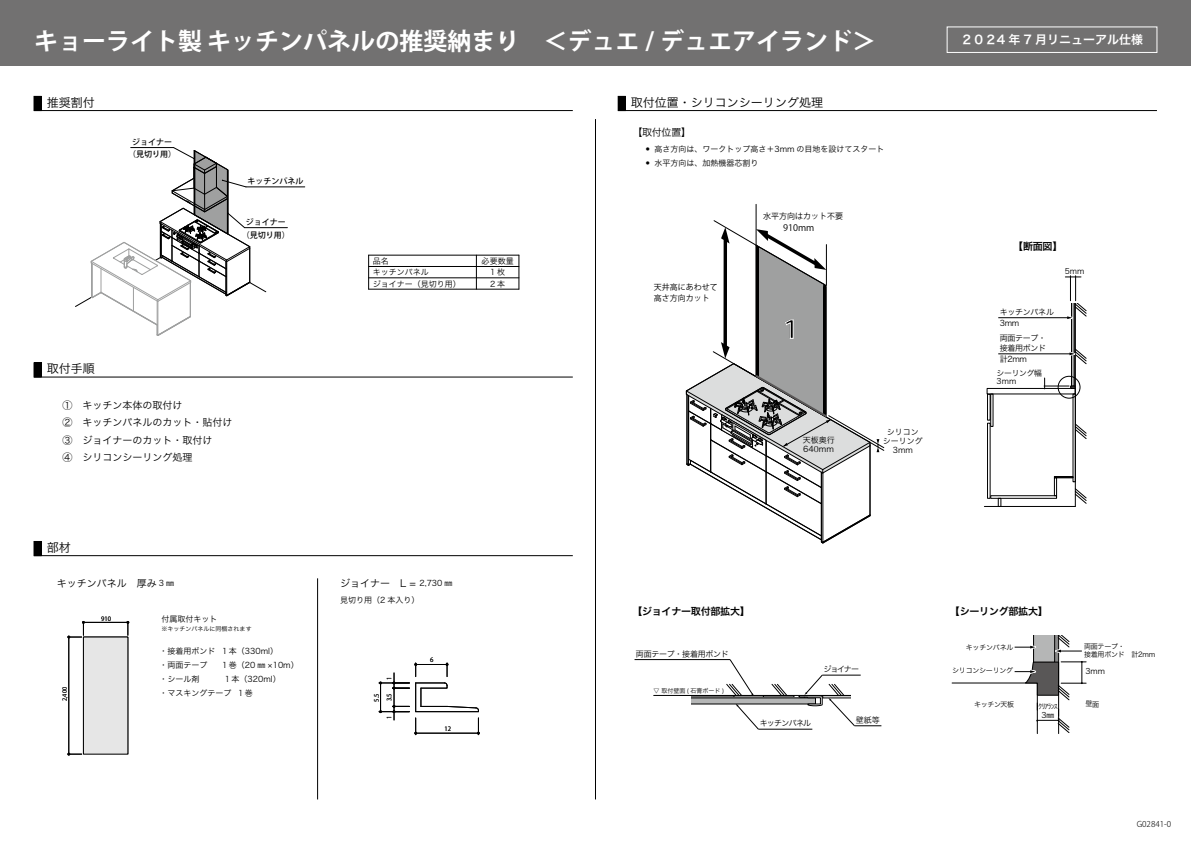
<style>
.page{position:relative;width:1191px;height:842px;background:#fff}
.page>*{position:absolute;margin:0;border:0;box-sizing:border-box;transform-origin:0 0}
.t1{font:500 24.2px "Koz Go Pr 6 N";color:#000}
.t2{font:700 24px "Koz Go Pr 6 N";color:#fff}
.t3{font:12px "Hira Kaku Pro W3";color:#000}
.t4{font:12px "Hira Kaku Pro W6";color:#fff}
.t5{font:10px/17.5px "Hira Kaku Pro W3";color:#000}
.t6{font:10px "Hira Kaku Pro W6";letter-spacing:-.025em;color:#000}
.t7{font:9px "Koz Go Pr 6 N";color:#000}
.t8{font:8.1px "Hira Kaku Pro W3";color:#000}
.t9{font:8px/11.3px "Hira Kaku Pro W3";color:#000}
.t10{font:8px/11px "Hira Kaku Pro W3";letter-spacing:-.035em;color:#000}
.t11{font:500 8px/12.9px "Koz Go Pr 6 N";color:#000;text-align:center}
.t12{font:8px/11px "Koz Go Pr 6 N";color:#000}
.t13{font:300 8px "Koz Go Pr 6 N";color:#000}
.t14{font:8px "Hira Kaku Pro W3";letter-spacing:-.095em;color:#000}
.t15{font:7.8px/8.2px "Hira Kaku Pro W3";letter-spacing:-.035em;color:#000}
.t16{font:7.8px "Hira Kaku Pro W3";color:#000}
.t17{font:7px/8.4px "Hira Kaku Pro W3";letter-spacing:-.035em;color:#000}
.t18{font:6px "Hira Kaku Pro W3";color:#000}
.t19{font:6px "Koz Go Pr 6 N";color:#000}
.t20{font:5.7px "Koz Go Pr 6 N";color:#000}
.s1{font-family:"Koz Min Pr 6 N"}
.s2{font-size:8px}
</style>
<div class="page">
<div style="left:0;top:0;width:1191px;height:65px;background:#727171"></div>
<hr style="left:756px;top:204px;width:1px;height:41px;background:#000">
<svg style="left:75px;top:147px;width:191px;height:189px"></svg>
<div style="left:194px;top:151px;width:1px;height:64px;border:1px solid #000"></div>
<div style="left:227px;top:170px;width:1px;height:64px;border:1px solid #000"></div>
<hr style="left:595px;top:119px;width:1px;height:680px;background:#000">
<hr style="left:34px;top:110px;width:539px;height:1px;background:#000">
<div style="left:34px;top:96px;width:7px;height:15px;background:#000"></div>
<div style="left:34px;top:96px;width:8px;height:15px;border:1px solid #000"></div>
<hr style="left:618px;top:110px;width:539px;height:1px;background:#000">
<div style="left:618px;top:96px;width:7px;height:15px;background:#000"></div>
<div style="left:617px;top:96px;width:9px;height:15px;border:1px solid #000"></div>
<hr style="left:34px;top:377px;width:539px;height:1px;background:#000">
<div style="left:34px;top:363px;width:7px;height:14px;background:#000"></div>
<div style="left:34px;top:362px;width:8px;height:16px;border:1px solid #000"></div>
<hr style="left:369px;top:266px;width:150px;height:1px;background:#000">
<hr style="left:369px;top:278px;width:150px;height:1px;background:#000">
<hr style="left:369px;top:289px;width:150px;height:1px;background:#000">
<hr style="left:369px;top:255px;width:150px;height:1px;background:#000">
<hr style="left:518px;top:255px;width:1px;height:34px;background:#000">
<hr style="left:476px;top:255px;width:1px;height:34px;background:#000">
<hr style="left:368px;top:255px;width:1px;height:34px;background:#000">
<hr style="left:131px;top:147px;width:43px;height:1px;background:#000">
<hr style="left:244px;top:227px;width:43px;height:1px;background:#000">
<hr style="left:246px;top:187px;width:59px;height:1px;background:#000">
<svg style="left:735px;top:704px;width:23px;height:25px"></svg>
<hr style="left:734px;top:696px;width:30px;height:2px;background:#898989">
<div style="left:822px;top:695px;width:35px;height:3px;border:1px solid #000"></div>
<div style="left:679px;top:698px;width:136px;height:6px;background:#b5b6b6"></div>
<svg style="left:798px;top:675px;width:24px;height:31px"></svg>
<svg style="left:726px;top:659px;width:28px;height:36px"></svg>
<svg style="left:772px;top:684px;width:14px;height:11px"></svg>
<hr style="left:653px;top:695px;width:203px;height:1px;background:#000">
<div style="left:674px;top:696px;width:17px;height:16px;background:#fff"></div>
<hr style="left:822px;top:675px;width:38px;height:1px;background:#000">
<hr style="left:758px;top:729px;width:54px;height:1px;background:#000">
<hr style="left:634px;top:659px;width:96px;height:1px;background:#000">
<svg style="left:828px;top:684px;width:53px;height:43px"></svg>
<svg style="left:1054px;top:654px;width:4px;height:7px"></svg>
<div style="left:1033px;top:631px;width:21px;height:31px;background:#b5b6b6"></div>
<div style="left:1033px;top:631px;width:21px;height:32px;border:1px solid #000"></div>
<svg style="left:1014px;top:644px;width:22px;height:6px"></svg>
<hr style="left:1058px;top:635px;width:1px;height:99px;background:#000">
<div style="left:1032px;top:630px;width:30px;height:5px;background:#fff"></div>
<svg style="left:1052px;top:635px;width:29px;height:19px"></svg>
<hr style="left:1073px;top:302px;width:2px;height:84px;background:#727171">
<hr style="left:1075px;top:302px;width:1px;height:204px;background:#000">
<svg style="left:998px;top:498px;width:3px;height:8px"></svg>
<div style="left:987px;top:423px;width:3px;height:75px;border:1px solid #000"></div>
<div style="left:990px;top:394px;width:3px;height:32px;border:1px solid #000"></div>
<div style="left:987px;top:394px;width:3px;height:26px;border:1px solid #000"></div>
<div style="left:987px;top:388px;width:88px;height:6px;border:1px solid #000"></div>
<hr style="left:984px;top:506px;width:91px;height:1px;background:#000">
<div style="left:1071px;top:301px;width:3px;height:85px;border:1px solid #000"></div>
<div style="left:1058px;top:376px;width:22px;height:22px;border:1px solid #000;border-radius:50%"></div>
<svg style="left:1076px;top:424px;width:10px;height:15px"></svg>
<svg style="left:1054px;top:476px;width:32px;height:27px"></svg>
<svg style="left:1044px;top:378px;width:31px;height:11px"></svg>
<hr style="left:998px;top:317px;width:70px;height:1px;background:#000">
<svg style="left:1065px;top:276px;width:21px;height:45px"></svg>
<hr style="left:998px;top:354px;width:73px;height:1px;background:#000">
<svg style="left:1052px;top:349px;width:34px;height:15px"></svg>
<div style="left:946px;top:27px;width:211px;height:26px;border:1px solid #fff"></div>
<svg style="left:686px;top:220px;width:198px;height:324px"></svg>
<hr style="left:317px;top:578px;width:1px;height:221px;background:#000">
<hr style="left:34px;top:555px;width:539px;height:1px;background:#000">
<div style="left:34px;top:541px;width:7px;height:15px;background:#000"></div>
<div style="left:34px;top:541px;width:8px;height:15px;border:1px solid #000"></div>
<hr style="left:379px;top:711px;width:30px;height:1px;background:#000">
<hr style="left:379px;top:683px;width:30px;height:1px;background:#000">
<svg style="left:379px;top:681px;width:3px;height:32px"></svg>
<div style="left:83px;top:637px;width:45px;height:117px;background:#e6e6e6"></div>
<div style="left:83px;top:637px;width:45px;height:117px;border:1px solid #000"></div>
<hr style="left:69px;top:637px;width:1px;height:117px;background:#000">
<hr style="left:83px;top:622px;width:45px;height:1px;background:#000">
<svg style="left:126px;top:621px;width:3px;height:14px"></svg>
<svg style="left:67px;top:621px;width:18px;height:17px"></svg>
<svg style="left:67px;top:753px;width:15px;height:2px"></svg>
<svg style="left:392px;top:663px;width:88px;height:72px"></svg>
<svg style="left:951px;top:661px;width:136px;height:73px"></svg>
<p class="t2" style="left:34px;top:28px;width:843px">キョーライト製 キッチンパネルの推奨納まり　＜デュエ / デュエアイランド＞</p>
<p class="t3" style="left:47px;top:92px;width:49px">推奨割付</p>
<p class="t3" style="left:631px;top:92px;width:193px">取付位置・シリコンシーリング処理</p>
<p class="t11" style="left:128px;top:135px;width:49px">ジョイナー（見切り用）</p>
<p class="t11" style="left:247px;top:175px;width:57px">キッチンパネル</p>
<p class="t11" style="left:242px;top:215px;width:49px">ジョイナー（見切り用）</p>
<p class="t3" style="left:47px;top:358px;width:49px">取付手順</p>
<p class="t5" style="left:62px;top:395px;width:171px">① キッチン本体の取付け<br>② キッチンパネルのカット・貼付け<br>③ ジョイナーのカット・取付け<br>④ シリコンシーリング処理</p>
<p class="t9" style="left:373px;top:255px;width:89px">品名<br>キッチンパネル<br>ジョイナー（見切り用）</p>
<p class="t9" style="left:481px;top:255px;width:33px;text-align:center">必要数量<br>1枚<br>2本</p>
<p class="t5" style="left:632px;top:123px;width:60px">【取付位置】</p>
<p class="t9" style="left:643px;top:142px;width:242px">• 高さ方向は、ワークトップ高さ＋3mm の目地を設けてスタート</p>
<p class="t9" style="left:643px;top:156px;width:116px">• 水平方向は、加熱機器芯割り</p>
<p class="t12" style="left:653px;top:282px;width:65px">天井高にあわせて高さ方向カット</p>
<p class="t12" style="left:763px;top:211px;width:81px">水平方向はカット不要</p>
<p class="t7" style="left:783px;top:222px;width:33px">910mm</p>
<p class="t1" style="left:778px;top:316px;width:26px">１</p>
<p class="t9" style="left:803px;top:434px;width:33px">天板奥行</p>
<p class="t8" style="left:803px;top:442px;width:32px">64<span class="s1">0</span>mm</p>
<p class="t9" style="left:882px;top:427px;width:42px;line-height:9px;text-align:center">シリコンシーリング<br>3mm</p>
<p class="t4" style="left:961px;top:29px;width:184px">２０２4 年 7 月リニューアル仕様</p>
<p class="t6" style="left:1013px;top:237px;width:51px">【断面図】</p>
<p class="t16" style="left:1064px;top:264px;width:21px">5mm</p>
<p class="t10" style="left:999px;top:306px;width:56px">キッチンパネル<br>3mm</p>
<p class="t9" style="left:999px;top:353px;width:29px">計2mm</p>
<p class="t10" style="left:999px;top:333px;width:48px;line-height:9.6px">両面テープ・接着用ボンド</p>
<p class="t15" style="left:996px;top:369px;width:47px">シーリング幅<br>3mm</p>
<p class="t3" style="left:47px;top:537px;width:25px">部材</p>
<p class="t5" style="left:57px;top:574px;width:119px">キッチンパネル　厚み <span class="s2">3 ㎜</span></p>
<p class="t5" style="left:340px;top:574px;width:114px">ジョイナー　L = <span class="s2">2,730 ㎜</span></p>
<p class="t9" style="left:340px;top:594px;width:81px">見切り用（2 本入り）</p>
<p class="t20" style="left:62px;top:701px;width:15px;rotate:-90deg">2,400</p>
<p class="t19" style="left:101px;top:615px;width:11px">910</p>
<p class="t9" style="left:162px;top:613px;width:57px">付属取付キット</p>
<p class="t9" style="left:160px;top:643px;width:141px;line-height:14px">・接着用ボンド １本（330ml）<br>・両面テープ　 １巻（20 ㎜ ×10m）・シール剤　</p>
<p class="t18" style="left:162px;top:624px;width:91px">※キッチンパネルに同梱されます</p>
<p class="t9" style="left:160px;top:671px;width:123px;line-height:14px;text-indent:64px">１本（320ml）・マスキングテープ １巻</p>
<p class="t19" style="left:386px;top:680px;width:5px;rotate:-90deg">1</p>
<p class="t19" style="left:386px;top:701px;width:9px;rotate:-90deg">3.5</p>
<p class="t19" style="left:373px;top:702px;width:9px;rotate:-90deg">5.5</p>
<p class="t19" style="left:386px;top:719px;width:5px;rotate:-90deg">1</p>
<p class="t19" style="left:430px;top:656px;width:5px">6</p>
<p class="t19" style="left:444px;top:725px;width:8px">12</p>
<p class="t6" style="left:632px;top:603px;width:119px">【ジョイナー取付部拡大】</p>
<p class="t10" style="left:636px;top:647px;width:94px">両面テープ・接着用ボンド</p>
<p class="t18" style="left:653px;top:686px;width:72px">▽ 取付壁面 ( 石膏ボード )</p>
<p class="t9" style="left:823px;top:663px;width:37px">ジョイナー</p>
<p class="t14" style="left:759px;top:716px;width:53px">キッチンパネル</p>
<p class="t9" style="left:856px;top:713px;width:26px">壁紙等</p>
<p class="t6" style="left:950px;top:603px;width:99px">【シーリング部拡大】</p>
<p class="t17" style="left:966px;top:642px;width:49px">キッチンパネル</p>
<p class="t17" style="left:1084px;top:641px;width:73px">両面テープ・<br>接着用ボンド　計2mm</p>
<p class="t17" style="left:952px;top:666px;width:63px">シリコンシーリング</p>
<p class="t17" style="left:974px;top:699px;width:42px">キッチン天板</p>
<p class="t17" style="left:1038px;top:701px;width:21px">ｸﾘｱﾗﾝｽ</p>
<p class="t16" style="left:1041px;top:708px;width:14px">3㎜</p>
<p class="t16" style="left:1085px;top:664px;width:21px">3mm</p>
<p class="t13" style="left:1136px;top:819px;width:36px">G02841-0</p>
</div>
